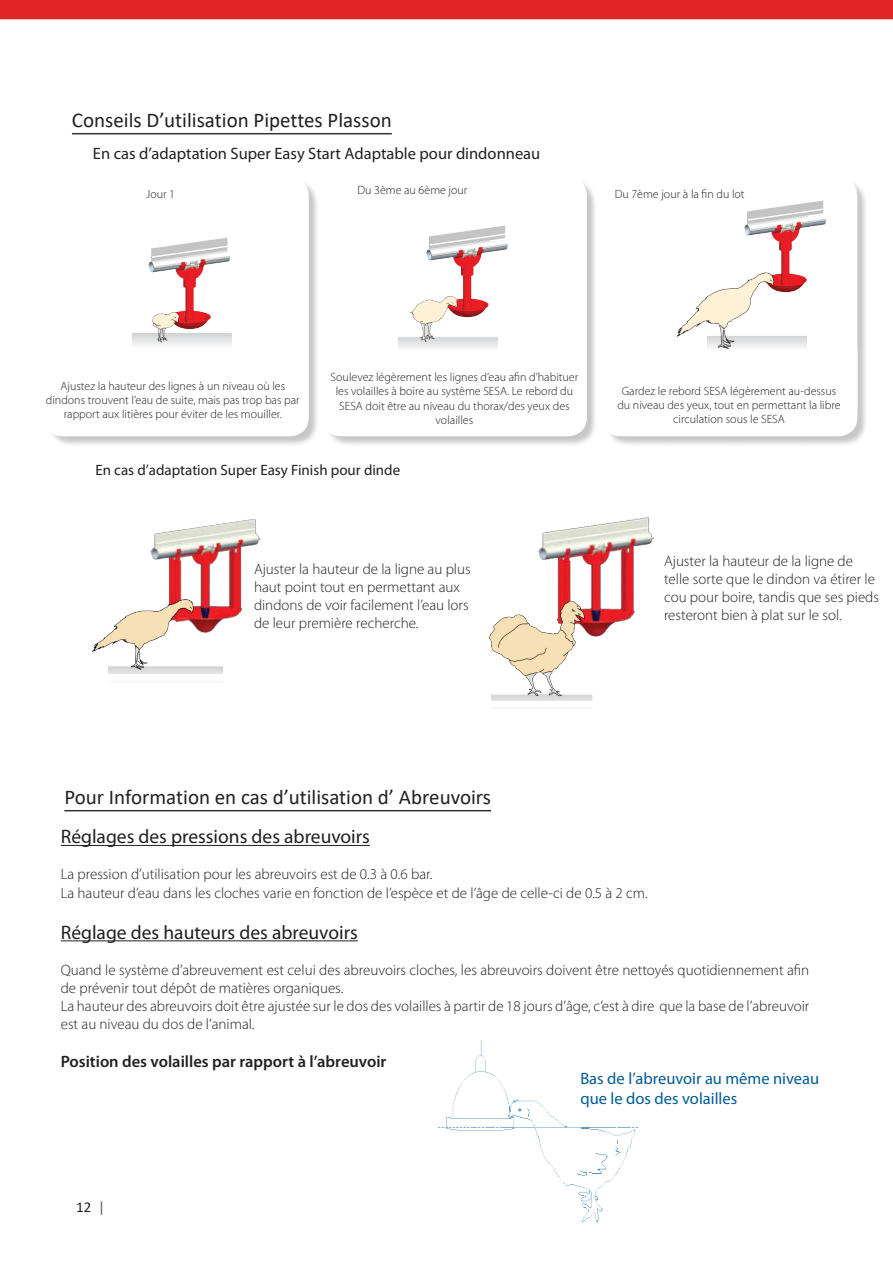
<style>
.page{position:relative;width:893px;height:1263px;background:#fff}
.page>*{position:absolute;margin:0;border:0;box-sizing:border-box;transform-origin:0 0}
.Head_Line_L2{font:21px "Calibri";color:#231f20}
.t1{font:19.5px "Myriad Pro";color:#231f20}
.Run_Text{font:16.5px "Myriad Pro";color:#231f20}
.t2{font:16.5px "Myriad Pro";color:#005b96}
.t3{font:600 16.5px "Myriad Pro";color:#231f20}
.texte{font:300 15px/18px "Myriad Pro";color:#231f20}
.t4{font:15px "Myriad Pro";color:#231f20}
.t5{font:15px "Calibri";color:#231f20}
.t6{font:300 12px/14.4px "Myriad Pro";color:#231f20;text-align:center}
.s1{color:#57585a}
</style>
<div class="page">
<div style="left:0;top:0;width:893px;height:20px;background:#e02525"></div>
<img style="left:92px;top:518px;width:169px;height:156px">
<hr style="left:72px;top:133px;width:320px;height:1px;background:#30343e">
<img style="left:489px;top:516px;width:166px;height:185px">
<img style="left:52px;top:184px;width:814px;height:260px">
<hr style="left:61px;top:845px;width:309px;height:1px;background:#231f20">
<hr style="left:61px;top:940px;width:297px;height:1px;background:#231f20">
<img style="left:438px;top:1040px;width:200px;height:183px">
<hr style="left:64px;top:810px;width:427px;height:1px;background:#30343e">
<p class="Head_Line_L2" style="left:72px;top:105px;width:321px">Conseils D’utilisation Pipettes Plasson</p>
<p class="Run_Text" style="left:93px;top:143px;width:449px">En cas d’adaptation Super Easy Start Adaptable pour dindonneau</p>
<p class="t6" style="left:146px;top:186px;width:30px">Jour 1</p>
<p class="t6" style="left:357px;top:182px;width:111px">Du 3ème au 6ème jour</p>
<p class="t6" style="left:615px;top:186px;width:131px">Du 7ème jour à la fin du lot</p>
<p class="t6" style="left:46px;top:378px;width:255px">Ajustez la hauteur des lignes à un niveau où les dindons trouvent l’eau de suite, mais pas trop bas par rapport aux litières pour éviter de les mouiller.</p>
<p class="t6" style="left:331px;top:369px;width:249px">Soulevez légèrement les lignes d’eau afin d’habituer les volailles à boire au système SESA. Le rebord du SESA doit être au niveau du thorax/des yeux des volailles</p>
<p class="t4" style="left:95px;top:461px;width:306px">En cas d’adaptation Super Easy Finish pour dinde</p>
<p class="t6" style="left:617px;top:383px;width:225px">Gardez le rebord SESA légèrement au-dessus du niveau des yeux, tout en permettant la libre circulation sous le SESA</p>
<p class="texte" style="left:254px;top:560px;width:218px">Ajuster la hauteur de la ligne au plus haut point tout en permettant aux dindons de voir facilement l’eau lors de leur première recherche.</p>
<p class="texte" style="left:664px;top:552px;width:217px">Ajuster la hauteur de la ligne de telle sorte que le dindon va étirer le cou pour boire, tandis que ses pieds resteront bien à plat sur le sol.</p>
<p class="Head_Line_L2" style="left:64px;top:782px;width:428px">Pour Information en cas d’utilisation d’ Abreuvoirs</p>
<p class="t1" style="left:61px;top:825px;width:311px">Réglages des pressions des abreuvoirs</p>
<p class="texte" style="left:61px;top:865px;width:373px">La pression d’utilisation pour les abreuvoirs est de 0.3 à 0.6 bar.</p>
<p class="texte" style="left:61px;top:883px;width:589px">La hauteur d’eau dans les cloches varie en fonction de l’espèce et de l’âge de celle-ci de 0.5 à 2 cm.</p>
<p class="t1" style="left:61px;top:920px;width:299px">Réglage des hauteurs des abreuvoirs</p>
<p class="texte" style="left:61px;top:961px;width:750px">Quand le système d’abreuvement est celui des abreuvoirs cloches, les abreuvoirs doivent être nettoyés quotidiennement afin de prévenir tout dépôt de matières organiques.</p>
<p class="texte" style="left:61px;top:997px;width:750px">La hauteur des abreuvoirs doit être ajustée sur le dos des volailles à partir de 18 jours d’âge, c’est à dire que la base de l’abreuvoir est au niveau du dos de l’animal.</p>
<p class="t3" style="left:61px;top:1051px;width:327px">Position des volailles par rapport à l’abreuvoir</p>
<p class="t2" style="left:580px;top:1068px;width:240px">Bas de l’abreuvoir au même niveau</p>
<p class="t2" style="left:580px;top:1088px;width:158px">que le dos des volailles</p>
<p class="t5" style="left:76px;top:1196px;width:30px">12 <span class="s1">|</span></p>
</div>
